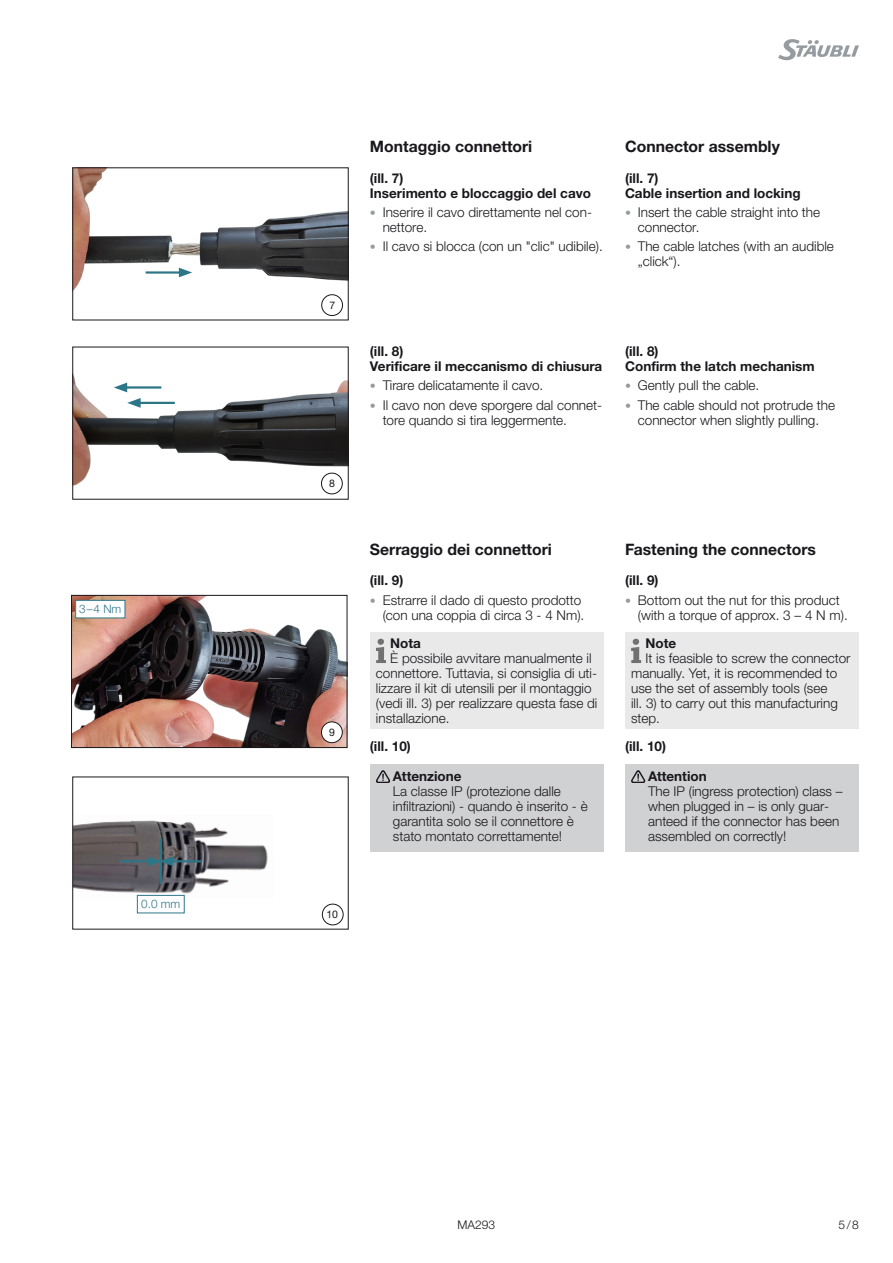
<style>
.page{position:relative;width:893px;height:1263px;background:#fff}
.page>*{position:absolute;margin:0;border:0;box-sizing:border-box;transform-origin:0 0}
.Head_2{font:700 15.75px "Helvetica Neue LTW1 G";color:#1a171c}
.Achtung_IT{font:300 13.5px/15px "Helvetica Neue LTW1 G";color:#1a171c}
.Head_3{font:700 13.5px "Helvetica Neue LTW1 G";color:#1a171c}
.Hinweis_IT{font:300 13.5px "Helvetica Neue LTW1 G";color:#1a171c}
.Hinweis_EN{font:300 13.5px "Helvetica Neue LTW1 G";color:#1a171c}
.Achtung_EN{font:300 13.5px/15px "Helvetica Neue LTW1 G";color:#1a171c}
.Hinweis_IT-2{font:700 13.5px "Helvetica Neue LTW1 G";color:#1a171c}
.Hinweis_EN-2{font:700 13.5px "Helvetica Neue LTW1 G";color:#1a171c}
.t1{font:300 12px "Helvetica Neue LTW1 G";color:#1a171c}
.t2{font:300 11.7px "Helvetica Neue LTW1 G";color:#30768a}
.Bilderzahlen{font:10.5px "Helvetica Neue LTW1 G";color:#1a171c}
.s1{font-size:12px;color:#969b9f}
.s2{font-weight:700}
</style>
<div class="page">
<svg style="left:778px;top:39px;width:81px;height:21px"></svg>
<img style="left:74px;top:169px;width:273px;height:147px">
<div style="left:72px;top:167px;width:277px;height:153px;border:1px solid #1a171c"></div>
<div style="left:322px;top:295px;width:20px;height:20px;background:#fff;border-radius:50%"></div>
<div style="left:321px;top:294px;width:22px;height:22px;border:1px solid #1a171c;border-radius:50%"></div>
<img style="left:74px;top:376px;width:273px;height:119px">
<div style="left:72px;top:347px;width:277px;height:153px;border:1px solid #1a171c"></div>
<div style="left:322px;top:904px;width:22px;height:21px;border:1px solid #1a171c;border-radius:50%"></div>
<img style="left:73px;top:597px;width:272px;height:149px">
<div style="left:71px;top:595px;width:276px;height:153px;border:1px solid #1a171c"></div>
<div style="left:321px;top:722px;width:21px;height:21px;background:#fff;border-radius:50%"></div>
<div style="left:321px;top:721px;width:22px;height:22px;border:1px solid #1a171c;border-radius:50%"></div>
<hr style="left:146px;top:271px;width:37px;height:3px;background:#2b7687">
<svg style="left:179px;top:268px;width:13px;height:9px"></svg>
<hr style="left:136px;top:402px;width:39px;height:2px;background:#2b7687">
<svg style="left:127px;top:398px;width:14px;height:10px"></svg>
<hr style="left:123px;top:386px;width:38px;height:3px;background:#2b7687">
<svg style="left:114px;top:383px;width:13px;height:9px"></svg>
<div style="left:76px;top:600px;width:49px;height:18px;background:#fff"></div>
<div style="left:75px;top:600px;width:50px;height:18px;border:1px solid #30768a"></div>
<img style="left:74px;top:820px;width:194px;height:79px">
<div style="left:72px;top:776px;width:277px;height:153px;border:1px solid #1a171c"></div>
<hr style="left:160px;top:839px;width:2px;height:45px;background:#2b7687">
<hr style="left:169px;top:860px;width:32px;height:2px;background:#2b7687">
<hr style="left:120px;top:860px;width:32px;height:2px;background:#2b7687">
<svg style="left:148px;top:856px;width:25px;height:10px"></svg>
<div style="left:137px;top:895px;width:47px;height:18px;background:#fff"></div>
<div style="left:137px;top:895px;width:48px;height:18px;border:1px solid #30768a"></div>
<div style="left:321px;top:473px;width:21px;height:21px;background:#fff;border-radius:50%"></div>
<div style="left:321px;top:473px;width:22px;height:21px;border:1px solid #1a171c;border-radius:50%"></div>
<div style="left:370px;top:632px;width:234px;height:97px;background:#e9e9ea"></div>
<svg style="left:376px;top:639px;width:10px;height:24px"></svg>
<div style="left:625px;top:632px;width:234px;height:97px;background:#e9e9ea"></div>
<svg style="left:631px;top:639px;width:10px;height:24px"></svg>
<div style="left:370px;top:764px;width:234px;height:88px;background:#d0d1d2"></div>
<svg style="left:376px;top:770px;width:14px;height:13px"></svg>
<div style="left:625px;top:764px;width:234px;height:88px;background:#d0d1d2"></div>
<svg style="left:631px;top:770px;width:14px;height:13px"></svg>
<p class="t2" style="left:79px;top:602px;width:44px">3 – 4 Nm</p>
<p class="t2" style="left:141px;top:897px;width:41px">0.0 mm</p>
<p class="Bilderzahlen" style="left:329px;top:298px;width:7px">7</p>
<p class="Bilderzahlen" style="left:329px;top:477px;width:7px">8</p>
<p class="Bilderzahlen" style="left:329px;top:725px;width:7px">9</p>
<p class="Bilderzahlen" style="left:326px;top:908px;width:13px">10</p>
<p class="Head_2" style="left:370px;top:136px;width:164px">Montaggio connettori</p>
<p class="Head_2" style="left:625px;top:136px;width:156px">Connector assembly</p>
<p class="Head_3" style="left:370px;top:169px;width:35px">(ill. 7)</p>
<p class="Head_3" style="left:370px;top:184px;width:223px">Inserimento e bloccaggio del cavo</p>
<p class="Achtung_IT" style="left:383px;top:204px;width:211px;text-indent:-13px"><span class="s1">•</span> Inserire il cavo direttamente nel con&shy;nettore.</p>
<p class="Achtung_IT" style="left:370px;top:239px;width:232px"><span class="s1">•</span> Il cavo si blocca (con un "clic" udibile).</p>
<p class="Head_3" style="left:625px;top:169px;width:35px">(ill. 7)</p>
<p class="Head_3" style="left:625px;top:184px;width:177px">Cable insertion and locking</p>
<p class="Achtung_IT" style="left:638px;top:204px;width:184px;text-indent:-13px"><span class="s1">•</span> Insert the cable straight into the connector.</p>
<p class="Achtung_IT" style="left:638px;top:239px;width:198px;text-indent:-13px"><span class="s1">•</span> The cable latches (with an audible „click“).</p>
<p class="Head_3" style="left:370px;top:343px;width:35px">(ill. 8)</p>
<p class="Head_3" style="left:370px;top:358px;width:234px">Verificare il meccanismo di chiusura</p>
<p class="Achtung_IT" style="left:370px;top:378px;width:172px"><span class="s1">•</span> Tirare delicatamente il cavo.</p>
<p class="Achtung_IT" style="left:383px;top:397px;width:221px;text-indent:-13px"><span class="s1">•</span> Il cavo non deve sporgere dal connet&shy;tore quando si tira leggermente.</p>
<p class="Head_3" style="left:625px;top:343px;width:35px">(ill. 8)</p>
<p class="Head_3" style="left:625px;top:358px;width:191px">Confirm the latch mechanism</p>
<p class="Achtung_IT" style="left:625px;top:378px;width:133px"><span class="s1">•</span> Gently pull the cable.</p>
<p class="Achtung_IT" style="left:625px;top:397px;width:211px;text-align:center"><span class="s1">•</span> The cable should not protrude the connector when slightly pulling.</p>
<p class="Head_2" style="left:370px;top:539px;width:183px">Serraggio dei connettori</p>
<p class="Head_2" style="left:625px;top:539px;width:192px">Fastening the connectors</p>
<p class="Head_3" style="left:370px;top:572px;width:35px">(ill. 9)</p>
<p class="Achtung_IT" style="left:370px;top:592px;width:213px;text-align:right"><span class="s1">•</span> Estrarre il dado di questo prodotto (con una coppia di circa 3 - 4 Nm).</p>
<p class="Head_3" style="left:625px;top:572px;width:35px">(ill. 9)</p>
<p class="Achtung_IT" style="left:638px;top:592px;width:209px;text-indent:-13px"><span class="s1">•</span> Bottom out the nut for this product (with a torque of approx. 3 – 4 N m).</p>
<p class="Hinweis_IT-2" style="left:390px;top:635px;width:32px">Nota</p>
<p class="Hinweis_IT" style="left:390px;top:650px;width:203px">È possibile avvitare manualmente il</p>
<p class="Hinweis_IT" style="left:376px;top:665px;width:223px">connettore. Tuttavia, si consiglia di uti-</p>
<p class="Hinweis_IT" style="left:376px;top:680px;width:217px">lizzare il kit di utensili per il montaggio</p>
<p class="Hinweis_IT" style="left:376px;top:695px;width:223px">(vedi ill. 3) per realizzare questa fase di</p>
<p class="Hinweis_IT" style="left:376px;top:710px;width:72px">installazione.</p>
<p class="Hinweis_EN-2" style="left:645px;top:635px;width:32px">Note</p>
<p class="Hinweis_EN" style="left:645px;top:650px;width:207px">It is feasible to screw the connector</p>
<p class="Hinweis_EN" style="left:631px;top:665px;width:208px">manually. Yet, it is recommended to</p>
<p class="Hinweis_EN" style="left:631px;top:680px;width:198px">use the set of assembly tools (see</p>
<p class="Hinweis_EN" style="left:631px;top:695px;width:208px">ill. 3) to carry out this manufacturing</p>
<p class="Hinweis_EN" style="left:631px;top:710px;width:28px">step.</p>
<p class="Head_3" style="left:370px;top:738px;width:42px">(ill. 10)</p>
<p class="Head_3" style="left:625px;top:738px;width:42px">(ill. 10)</p>
<p class="Achtung_IT" style="left:393px;top:768px;width:196px"><span class="s2">Attenzione<br></span>La classe IP (protezione dalle infiltrazioni) - quando è inserito - è garantita solo se il connettore è stato montato correttamente!</p>
<p class="Achtung_EN" style="left:648px;top:768px;width:196px"><span class="s2">Attention<br></span>The IP (ingress protection) class – when plugged in – is only guar&shy;anteed if the connector has been assembled on correctly!</p>
<p class="t1" style="left:457px;top:1217px;width:39px">MA293</p>
<p class="t1" style="left:839px;top:1217px;width:22px">5/8</p>
</div>
